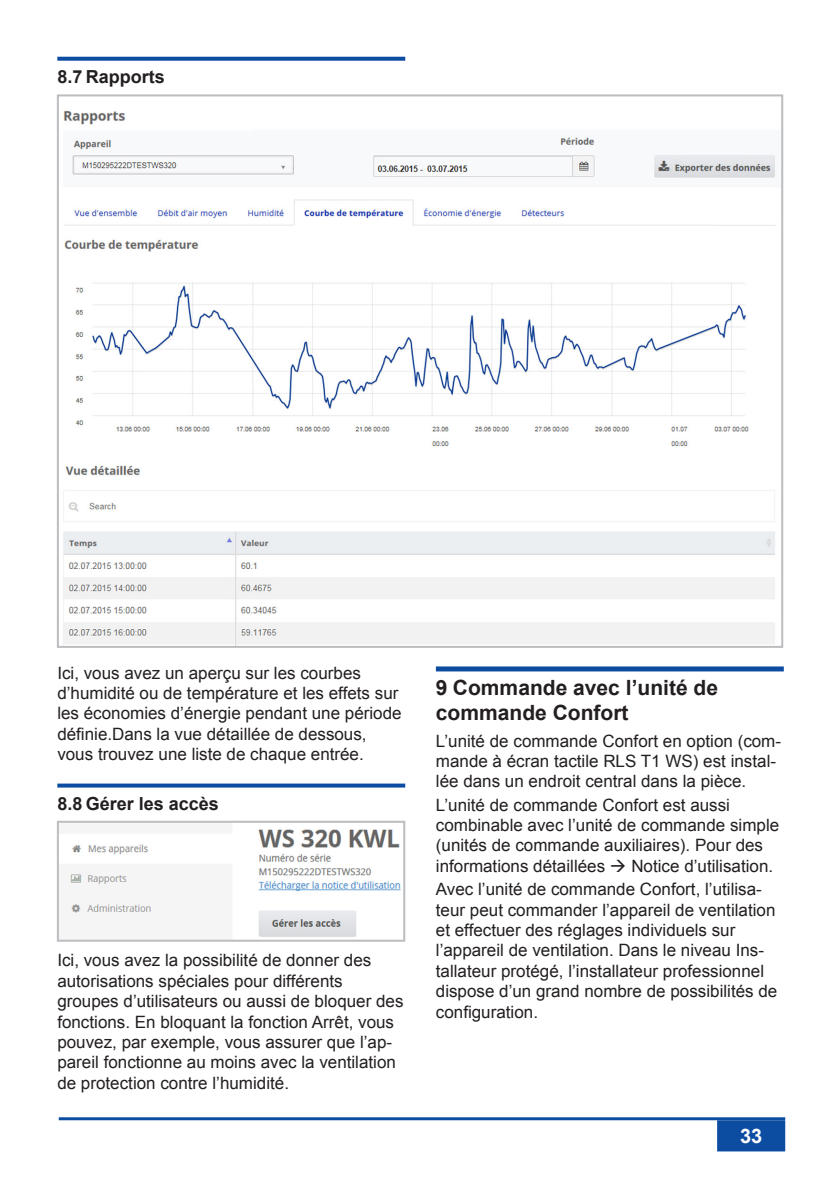
<style>
.page{position:relative;width:840px;height:1191px;background:#fff}
.page>*{position:absolute;margin:0;border:0;box-sizing:border-box;transform-origin:0 0}
.t1{font:700 21px/25.2px "Arial";color:#231f20}
.t2{font:700 20px "Arial";color:#fff}
.t3{font:700 18px "Arial";color:#231f20}
.t4{font:17px/20.4px "Arial";color:#231f20}
</style>
<div class="page">
<hr style="left:59px;top:1117px;width:725px;height:3px;background:#0d4da1">
<div style="left:717px;top:1121px;width:66px;height:29px;background:#0d4da1"></div>
<div style="left:716px;top:1120px;width:68px;height:31px;border:2px solid #0d4da1"></div>
<svg style="left:57px;top:57px;width:348px;height:4px"></svg>
<svg style="left:57px;top:783px;width:348px;height:4px"></svg>
<div style="left:435px;top:666px;width:348px;height:5px;background:#0d4da1"></div>
<img style="left:66px;top:829px;width:335px;height:108px">
<div style="left:57px;top:820px;width:348px;height:121px;border:2px solid #bcbdc0"></div>
<img style="left:63px;top:110px;width:712px;height:535px">
<p class="t3" style="left:57px;top:65px;width:109px">8.7 Rapports</p>
<p class="t4" style="left:57px;top:662px;width:345px">Ici, vous avez un aperçu sur les courbes d’humidité ou de température et les effets sur les économies d’énergie pendant une période définie.Dans la vue détaillée de dessous, vous trouvez une liste de chaque entrée.</p>
<p class="t3" style="left:57px;top:792px;width:163px">8.8 Gérer les accès</p>
<p class="t4" style="left:57px;top:950px;width:347px">Ici, vous avez la possibilité de donner des autorisations spéciales pour différents groupes d’utilisateurs ou aussi de bloquer des fonctions. En bloquant la fonction Arrêt, vous pouvez, par exemple, vous assurer que l’ap&shy;pareil fonctionne au moins avec la ventilation de protection contre l’humidité.</p>
<p class="t1" style="left:435px;top:676px;width:283px">9 Commande avec l’unité de commande Confort</p>
<p class="t4" style="left:435px;top:730px;width:346px">L’unité de commande Confort en option (com&shy;mande à écran tactile RLS T1 WS) est instal&shy;lée dans un endroit central dans la pièce.</p>
<p class="t4" style="left:435px;top:794px;width:344px">L’unité de commande Confort est aussi combinable avec l’unité de commande simple (unités de commande auxiliaires). Pour des informations détaillées → Notice d’utilisation.</p>
<p class="t4" style="left:435px;top:879px;width:343px">Avec l’unité de commande Confort, l’utilisa&shy;teur peut commander l’appareil de ventilation et effectuer des réglages individuels sur l’appareil de ventilation. Dans le niveau Ins&shy;tallateur protégé, l’installateur professionnel dispose d’un grand nombre de possibilités de configuration.</p>
<p class="t2" style="left:739px;top:1122px;width:24px">33</p>
</div>
